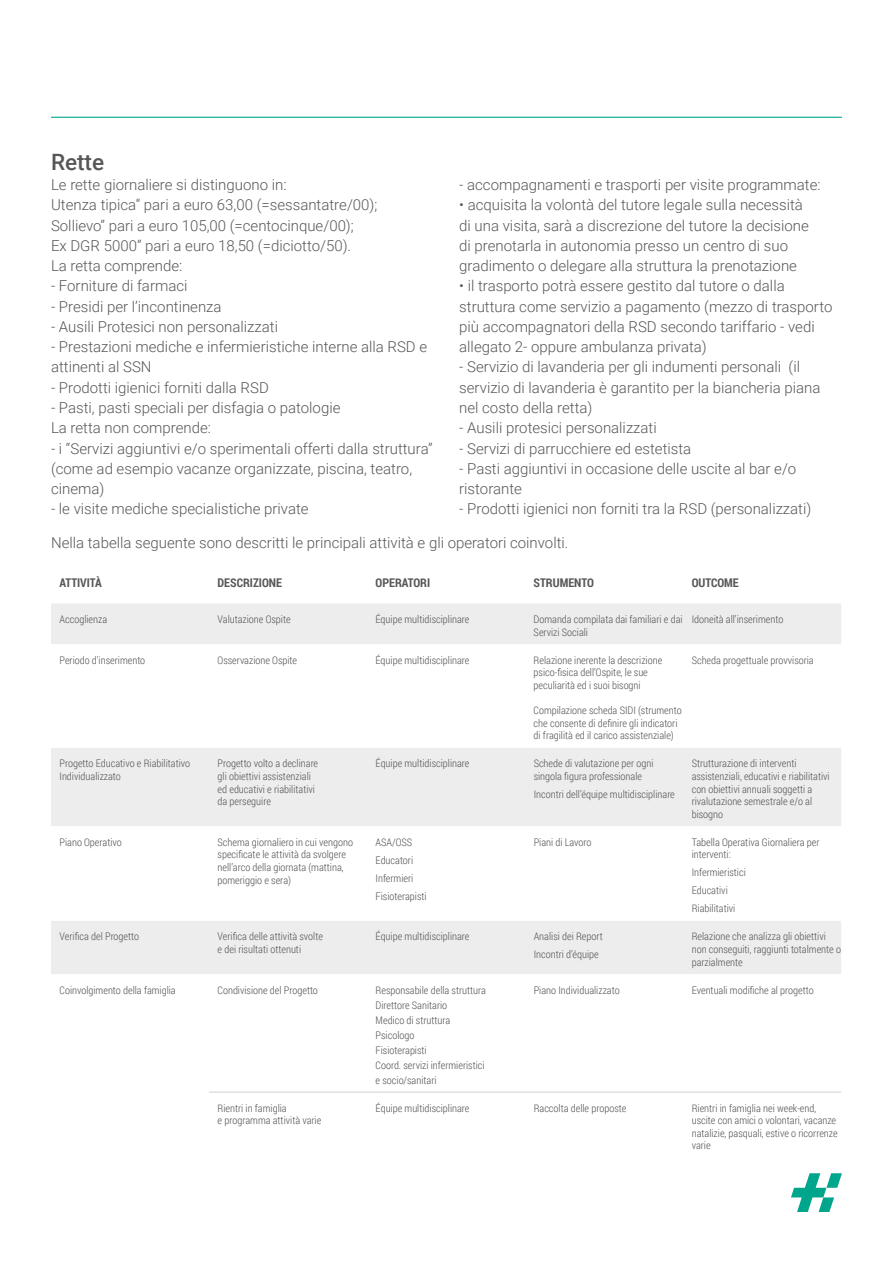
<style>
.page{position:relative;width:893px;height:1263px;background:#fff}
.page>*{position:absolute;margin:0;border:0;box-sizing:border-box;transform-origin:0 0}
.t1{font:500 22.5px "Roboto";color:#575756}
.t2{font:300 15px/20.2px "Roboto";color:#575756}
.t3{font:700 12px "Roboto Condensed";color:#575756}
.t4{font:300 10.5px/12.6px "Roboto Condensed";color:#575756}
</style>
<div class="page">
<svg style="left:791px;top:1173px;width:51px;height:39px"></svg>
<svg style="left:51px;top:604px;width:790px;height:370px"></svg>
<hr style="left:209px;top:1092px;width:158px;height:1px;background:#d0d0d0">
<hr style="left:367px;top:1092px;width:158px;height:1px;background:#d0d0d0">
<hr style="left:525px;top:1092px;width:158px;height:1px;background:#d0d0d0">
<hr style="left:683px;top:1092px;width:158px;height:1px;background:#d0d0d0">
<hr style="left:51px;top:117px;width:791px;height:1px;background:#00a68b">
<h1 class="t1" style="left:51px;top:146px;width:55px">Rette</h1>
<h2 class="t2" style="left:51px;top:174px;width:328px">Le rette giornaliere si distinguono in:<br>Utenza tipica” pari a euro 63,00 (=sessantatre/00); Sollievo” pari a euro 105,00 (=centocinque/00);<br>Ex DGR 5000” pari a euro 18,50 (=diciotto/50).<br>La retta comprende:</h2>
<h2 class="t2" style="left:51px;top:275px;width:138px">- Forniture di farmaci</h2>
<h2 class="t2" style="left:51px;top:296px;width:172px">- Presidi per l’incontinenza</h2>
<h2 class="t2" style="left:51px;top:316px;width:228px">- Ausili Protesici non personalizzati</h2>
<h2 class="t2" style="left:51px;top:336px;width:378px">- Prestazioni mediche e infermieristiche interne alla RSD e attinenti al SSN</h2>
<h2 class="t2" style="left:51px;top:377px;width:219px">- Prodotti igienici forniti dalla RSD</h2>
<h2 class="t2" style="left:51px;top:397px;width:291px">- Pasti, pasti speciali per disfagia o patologie<br>La retta non comprende:</h2>
<h2 class="t2" style="left:51px;top:437px;width:383px">- i “Servizi aggiuntivi e/o sperimentali offerti dalla struttura” (come ad esempio vacanze organizzate, piscina, teatro, cinema)</h2>
<h2 class="t2" style="left:51px;top:498px;width:259px">- le visite mediche specialistiche private</h2>
<h2 class="t2" style="left:459px;top:174px;width:363px">- accompagnamenti e trasporti per visite programmate:</h2>
<h2 class="t2" style="left:459px;top:194px;width:351px">• acquisita la volontà del tutore legale sulla necessità di una visita, sarà a discrezione del tutore la decisione di prenotarla in autonomia presso un centro di suo gradimento o delegare alla struttura la prenotazione</h2>
<h2 class="t2" style="left:459px;top:275px;width:375px">• il trasporto potrà essere gestito dal tutore o dalla struttura come servizio a pagamento (mezzo di trasporto più accompagnatori della RSD secondo tariffario - vedi allegato 2- oppure ambulanza privata)</h2>
<h2 class="t2" style="left:459px;top:356px;width:363px">- Servizio di lavanderia per gli indumenti personali (il servizio di lavanderia è garantito per la biancheria piana nel costo della retta)</h2>
<h2 class="t2" style="left:459px;top:417px;width:199px">- Ausili protesici personalizzati</h2>
<h2 class="t2" style="left:459px;top:437px;width:234px">- Servizi di parrucchiere ed estetista</h2>
<h2 class="t2" style="left:459px;top:458px;width:339px">- Pasti aggiuntivi in occasione delle uscite al bar e/o ristorante</h2>
<h2 class="t2" style="left:459px;top:498px;width:354px">- Prodotti igienici non forniti tra la RSD (personalizzati)</h2>
<h2 class="t2" style="left:51px;top:532px;width:519px">Nella tabella seguente sono descritti le principali attività e gli operatori coinvolti.</h2>
<p class="t3" style="left:60px;top:574px;width:44px">ATTIVITÀ</p>
<p class="t3" style="left:218px;top:574px;width:66px">DESCRIZIONE</p>
<p class="t3" style="left:376px;top:574px;width:56px">OPERATORI</p>
<p class="t3" style="left:534px;top:574px;width:62px">STRUMENTO</p>
<p class="t3" style="left:692px;top:574px;width:49px">OUTCOME</p>
<p class="t4" style="left:60px;top:613px;width:49px">Accoglienza</p>
<p class="t4" style="left:218px;top:613px;width:75px">Valutazione Ospite</p>
<p class="t4" style="left:376px;top:613px;width:95px">Équipe multidisciplinare</p>
<p class="t4" style="left:534px;top:613px;width:150px">Domanda compilata dai familiari e dai<br>Servizi Sociali</p>
<p class="t4" style="left:692px;top:613px;width:93px">Idoneità all’inserimento</p>
<p class="t4" style="left:60px;top:653px;width:87px">Periodo d’inserimento</p>
<p class="t4" style="left:218px;top:653px;width:81px">Osservazione Ospite</p>
<p class="t4" style="left:376px;top:653px;width:95px">Équipe multidisciplinare</p>
<p class="t4" style="left:534px;top:653px;width:130px">Relazione inerente la descrizione psico-fisica dell’Ospite, le sue peculiarità ed i suoi bisogni</p>
<p class="t4" style="left:534px;top:704px;width:150px">Compilazione scheda SIDI (strumento che consente di definire gli indicatori di fragilità ed il carico assistenziale)</p>
<p class="t4" style="left:692px;top:653px;width:124px">Scheda progettuale provvisoria</p>
<p class="t4" style="left:60px;top:757px;width:132px">Progetto Educativo e Riabilitativo<br>Individualizzato</p>
<p class="t4" style="left:218px;top:757px;width:102px">Progetto volto a declinare gli obiettivi assistenziali ed educativi e riabilitativi da perseguire</p>
<p class="t4" style="left:376px;top:757px;width:95px">Équipe multidisciplinare</p>
<p class="t4" style="left:534px;top:757px;width:121px">Schede di valutazione per ogni singola figura professionale</p>
<p class="t4" style="left:534px;top:787px;width:143px">Incontri dell’équipe multidisciplinare</p>
<p class="t4" style="left:692px;top:757px;width:140px">Strutturazione di interventi assistenziali, educativi e riabilitativi con obiettivi annuali soggetti a rivalutazione semestrale e/o al bisogno</p>
<p class="t4" style="left:60px;top:835px;width:64px">Piano Operativo</p>
<p class="t4" style="left:218px;top:835px;width:137px">Schema giornaliero in cui vengono specificate le attività da svolgere nell’arco della giornata (mattina, pomeriggio e sera)</p>
<p class="t4" style="left:376px;top:833px;width:53px;line-height:18px">ASA/OSS<br>Educatori<br>Infermieri<br>Fisioterapisti</p>
<p class="t4" style="left:534px;top:835px;width:59px">Piani di Lavoro</p>
<p class="t4" style="left:692px;top:835px;width:129px">Tabella Operativa Giornaliera per interventi:</p>
<p class="t4" style="left:692px;top:863px;width:56px;line-height:18px">Infermieristici<br>Educativi<br>Riabilitativi</p>
<p class="t4" style="left:60px;top:930px;width:81px">Verifica del Progetto</p>
<p class="t4" style="left:218px;top:930px;width:107px">Verifica delle attività svolte e dei risultati ottenuti</p>
<p class="t4" style="left:376px;top:930px;width:95px">Équipe multidisciplinare</p>
<p class="t4" style="left:534px;top:927px;width:71px;line-height:18px">Analisi dei Report<br>Incontri d’équipe</p>
<p class="t4" style="left:692px;top:930px;width:151px">Relazione che analizza gli obiettivi non conseguiti, raggiunti totalmente o parzialmente</p>
<p class="t4" style="left:60px;top:983px;width:118px">Coinvolgimento della famiglia</p>
<p class="t4" style="left:218px;top:983px;width:102px">Condivisione del Progetto</p>
<p class="t4" style="left:376px;top:982px;width:112px;line-height:15px">Responsabile della struttura<br>Direttore Sanitario<br>Medico di struttura<br>Psicologo<br>Fisioterapisti<br>Coord. servizi infermieristici e socio/sanitari</p>
<p class="t4" style="left:534px;top:983px;width:87px">Piano Individualizzato</p>
<p class="t4" style="left:692px;top:983px;width:123px">Eventuali modifiche al progetto</p>
<p class="t4" style="left:218px;top:1101px;width:105px">Rientri in famiglia<br>e programma attività varie</p>
<p class="t4" style="left:376px;top:1101px;width:95px">Équipe multidisciplinare</p>
<p class="t4" style="left:534px;top:1101px;width:94px">Raccolta delle proposte</p>
<p class="t4" style="left:692px;top:1101px;width:147px">Rientri in famiglia nei week-end, uscite con amici o volontari, vacanze natalizie, pasquali, estive o ricorrenze varie</p>
</div>
